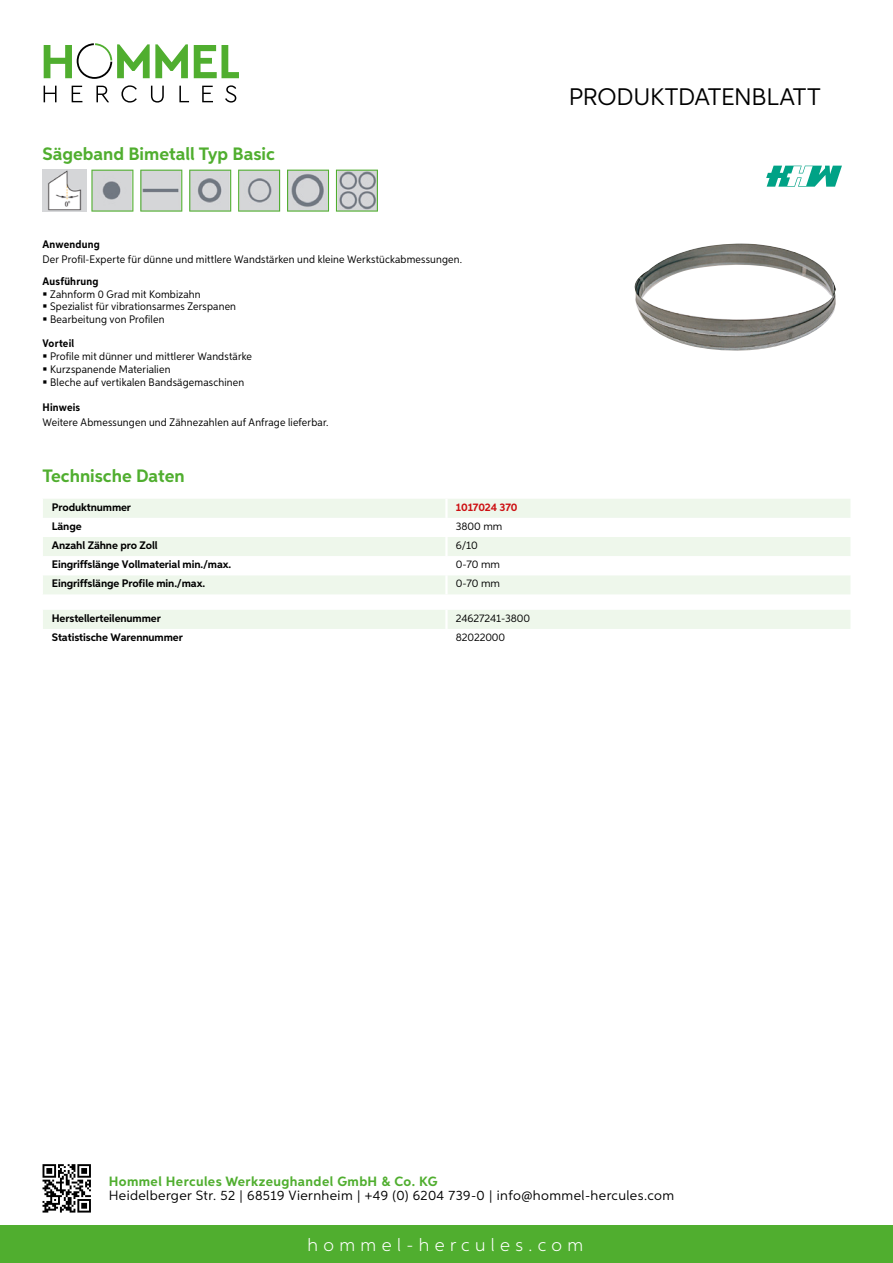
<style>
.page{position:relative;width:893px;height:1263px;background:#fff}
.page>*{position:absolute;margin:0;border:0;box-sizing:border-box;transform-origin:0 0}
.t1{font:24px "Aspira";letter-spacing:-.01em;color:#000}
.t2{font:700 18px "Aspira";color:#50ae2f}
.t3{font:300 18px "Aspira";letter-spacing:.3em;color:#fff}
.t4{font:13.5px "Aspira";letter-spacing:.03em;color:#000}
.t5{font:700 13.5px "Aspira";letter-spacing:.03em;color:#50ae2f}
.t6{font:10.95px/12.8px "Aspira Nar";letter-spacing:.015em;color:#000}
.t7{font:700 10.95px "Aspira";letter-spacing:-.01em;color:#000}
.t8{font:10.95px "Aspira";letter-spacing:-.01em;color:#000}
.t9{font:700 10.95px "Aspira Nar";letter-spacing:.02em;color:#000}
.t10{font:700 10.95px "Aspira";letter-spacing:-.01em;color:#cd1013}
</style>
<div class="page">
<div style="left:0;top:1226px;width:893px;height:37px;background:#50ae2f"></div>
<svg style="left:43px;top:1164px;width:48px;height:48px"></svg>
<svg style="left:194px;top:45px;width:45px;height:33px"></svg>
<svg style="left:44px;top:43px;width:144px;height:36px"></svg>
<svg style="left:44px;top:86px;width:13px;height:16px"></svg>
<svg style="left:72px;top:86px;width:10px;height:16px"></svg>
<svg style="left:96px;top:86px;width:13px;height:16px"></svg>
<svg style="left:121px;top:85px;width:16px;height:18px"></svg>
<svg style="left:151px;top:86px;width:13px;height:17px"></svg>
<svg style="left:179px;top:86px;width:10px;height:16px"></svg>
<svg style="left:202px;top:86px;width:11px;height:16px"></svg>
<svg style="left:225px;top:85px;width:11px;height:18px"></svg>
<div style="left:43px;top:499px;width:807px;height:95px;background:#eef7eb"></div>
<svg style="left:43px;top:518px;width:807px;height:57px"></svg>
<hr style="left:445px;top:499px;width:3px;height:19px;background:#fff">
<hr style="left:445px;top:518px;width:3px;height:19px;background:#fff">
<hr style="left:445px;top:537px;width:3px;height:19px;background:#fff">
<hr style="left:445px;top:556px;width:3px;height:19px;background:#fff">
<hr style="left:445px;top:575px;width:3px;height:19px;background:#fff">
<div style="left:43px;top:610px;width:807px;height:19px;background:#eef7eb"></div>
<img style="left:43px;top:170px;width:44px;height:42px">
<svg style="left:91px;top:170px;width:42px;height:42px;background:#bcc6be"></svg>
<svg style="left:140px;top:170px;width:42px;height:42px;background:#c3ccc4"></svg>
<svg style="left:189px;top:170px;width:42px;height:42px;background:#bbc5bd"></svg>
<svg style="left:238px;top:170px;width:42px;height:42px;background:#c1cbc2"></svg>
<svg style="left:287px;top:170px;width:42px;height:42px;background:#b3beb6"></svg>
<svg style="left:336px;top:170px;width:42px;height:42px;background:#b1bcb4"></svg>
<img style="left:634px;top:244px;width:202px;height:107px">
<svg style="left:766px;top:166px;width:76px;height:21px"></svg>
<h2 class="t2" style="left:43px;top:142px;width:234px">Sägeband Bimetall Typ Basic</h2>
<p class="t9" style="left:43px;top:237px;width:59px">Anwendung</p>
<p class="t6" style="left:43px;top:252px;width:421px">Der Profil-Experte für dünne und mittlere Wandstärken und kleine Werkstückabmessungen.</p>
<p class="t9" style="left:43px;top:274px;width:58px">Ausführung</p>
<p class="t6" style="left:50px;top:287px;width:187px">Zahnform 0 Grad mit Kombizahn<br>Spezialist für vibrationsarmes Zerspanen<br>Bearbeitung von Profilen</p>
<p class="t9" style="left:43px;top:337px;width:33px">Vorteil</p>
<p class="t6" style="left:50px;top:350px;width:203px">Profile mit dünner und mittlerer Wandstärke<br>Kurzspanende Materialien<br>Bleche auf vertikalen Bandsägemaschinen</p>
<p class="t9" style="left:43px;top:400px;width:39px">Hinweis</p>
<p class="t6" style="left:43px;top:416px;width:287px">Weitere Abmessungen und Zähnezahlen auf Anfrage lieferbar.</p>
<h2 class="t2" style="left:43px;top:465px;width:144px">Technische Daten</h2>
<p class="t7" style="left:52px;top:500px;width:81px">Produktnummer</p>
<p class="t10" style="left:456px;top:500px;width:63px">1017024 370</p>
<p class="t7" style="left:52px;top:519px;width:31px">Länge</p>
<p class="t8" style="left:456px;top:519px;width:48px">3800 mm</p>
<p class="t7" style="left:52px;top:538px;width:107px">Anzahl Zähne pro Zoll</p>
<p class="t8" style="left:456px;top:538px;width:23px">6/10</p>
<p class="t7" style="left:52px;top:558px;width:181px">Eingriffslänge Vollmaterial min./max.</p>
<p class="t8" style="left:456px;top:558px;width:46px">0-70 mm</p>
<p class="t7" style="left:52px;top:577px;width:155px">Eingriffslänge Profile min./max.</p>
<p class="t8" style="left:456px;top:577px;width:46px">0-70 mm</p>
<p class="t7" style="left:52px;top:611px;width:111px">Herstellerteilenummer</p>
<p class="t8" style="left:456px;top:611px;width:76px">24627241-3800</p>
<p class="t7" style="left:52px;top:630px;width:132px">Statistische Warennummer</p>
<p class="t8" style="left:456px;top:630px;width:51px">82022000</p>
<h1 class="t1" style="left:569px;top:82px;width:253px">Produktdatenblatt</h1>
<p class="t5" style="left:109px;top:1172px;width:330px">Hommel Hercules Werkzeughandel GmbH &amp; Co. KG</p>
<p class="t4" style="left:109px;top:1187px;width:567px">Heidelberger Str. 52 | 68519 Viernheim | +49 (0) 6204 739-0 | info@hommel-hercules.com</p>
<h2 class="t3" style="left:307px;top:1234px;width:277px">hommel-hercules.com</h2>
</div>
